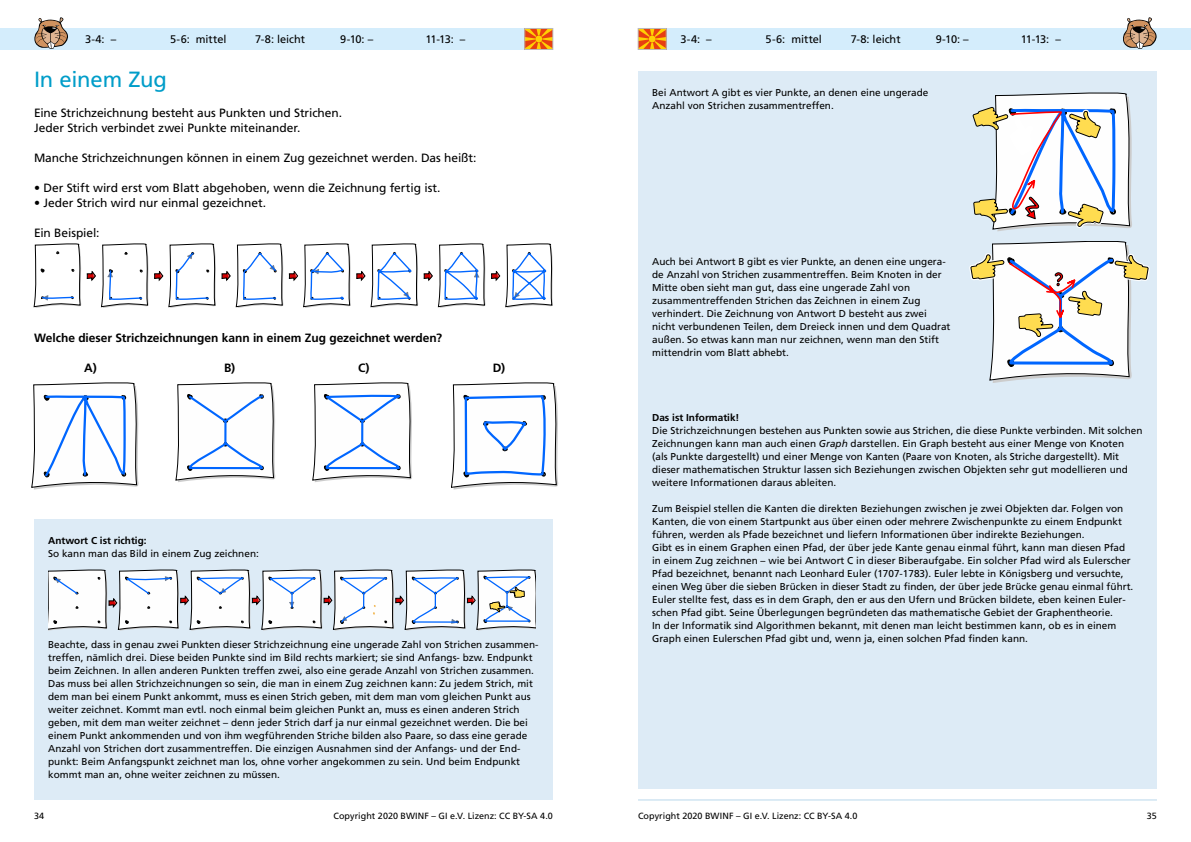
<style>
.page{position:relative;width:1191px;height:842px;background:#fff}
.page>*{position:absolute;margin:0;border:0;box-sizing:border-box;transform-origin:0 0}
.t1{font:22px "Frutiger LT Std";letter-spacing:-.01em;color:#009dc9}
.t2{font:12px/15px "Frutiger LT Std";letter-spacing:-.005em;color:#000}
.t3{font:700 12px "Frutiger LT Std";color:#000}
.t4{font:11px "Frutiger LT Std";letter-spacing:-.005em;color:#000}
.t5{font:10px/13px "Frutiger LT Std";color:#000}
.t6{font:700 10px "Frutiger LT Std";color:#000}
.t7{font:9px "Frutiger LT Std";letter-spacing:.005em;color:#000}
.s1{font-style:italic}
</style>
<div class="page">
<div style="left:34px;top:519px;width:519px;height:280px;background:#ddebf6"></div>
<div style="left:638px;top:71px;width:519px;height:717px;background:#ddebf6"></div>
<svg style="left:972px;top:92px;width:160px;height:139px"></svg>
<svg style="left:969px;top:241px;width:181px;height:142px"></svg>
<svg style="left:48px;top:570px;width:488px;height:60px"></svg>
<svg style="left:169px;top:243px;width:61px;height:65px"></svg>
<svg style="left:371px;top:243px;width:61px;height:65px"></svg>
<svg style="left:438px;top:243px;width:115px;height:65px"></svg>
<svg style="left:236px;top:243px;width:129px;height:65px"></svg>
<svg style="left:34px;top:243px;width:129px;height:65px"></svg>
<svg style="left:32px;top:383px;width:106px;height:107px"></svg>
<svg style="left:176px;top:383px;width:99px;height:99px"></svg>
<svg style="left:313px;top:383px;width:99px;height:99px"></svg>
<svg style="left:451px;top:383px;width:107px;height:107px"></svg>
<div style="left:663px;top:28px;width:528px;height:22px;background:#d4edfc"></div>
<svg style="left:1123px;top:17px;width:34px;height:32px"></svg>
<svg style="left:640px;top:30px;width:24px;height:18px"></svg>
<div style="left:638px;top:28px;width:28px;height:22px;border:1px solid #bababa"></div>
<div style="left:0;top:28px;width:527px;height:22px;background:#d4edfc"></div>
<svg style="left:526px;top:30px;width:25px;height:18px"></svg>
<div style="left:535px;top:36px;width:7px;height:6px;background:#ffd103;border-radius:50%"></div>
<div style="left:524px;top:28px;width:29px;height:22px;border:1px solid #bababa"></div>
<svg style="left:34px;top:17px;width:34px;height:32px"></svg>
<hr style="left:638px;top:799px;width:519px;height:1px;background:#b8d7eb">
<p class="t4" style="left:85px;top:33px;width:33px">3-4: –</p>
<p class="t4" style="left:170px;top:33px;width:58px">5-6: mittel</p>
<p class="t4" style="left:255px;top:33px;width:51px">7-8: leicht</p>
<p class="t4" style="left:340px;top:33px;width:34px">9-10: –</p>
<p class="t4" style="left:425px;top:33px;width:41px">11-13: –</p>
<p class="t4" style="left:680px;top:33px;width:33px">3-4: –</p>
<p class="t4" style="left:765px;top:33px;width:58px">5-6: mittel</p>
<p class="t4" style="left:850px;top:33px;width:51px">7-8: leicht</p>
<p class="t4" style="left:935px;top:33px;width:34px">9-10: –</p>
<p class="t4" style="left:1020px;top:33px;width:41px">11-13: –</p>
<h1 class="t1" style="left:34px;top:67px;width:134px">In einem Zug</h1>
<p class="t2" style="left:34px;top:105px;width:310px">Eine Strichzeichnung besteht aus Punkten und Strichen.<br>Jeder Strich verbindet zwei Punkte miteinander.</p>
<p class="t2" style="left:34px;top:150px;width:444px">Manche Strichzeichnungen können in einem Zug gezeichnet werden. Das heißt:</p>
<p class="t2" style="left:34px;top:180px;width:408px">• Der Stift wird erst vom Blatt abgehoben, wenn die Zeichnung fertig ist.</p>
<p class="t2" style="left:34px;top:195px;width:234px">• Jeder Strich wird nur einmal gezeichnet.</p>
<p class="t2" style="left:34px;top:225px;width:67px">Ein Beispiel:</p>
<p class="t3" style="left:34px;top:330px;width:409px">Welche dieser Strichzeichnungen kann in einem Zug gezeichnet werden?</p>
<p class="t3" style="left:84px;top:360px;width:14px">A)</p>
<p class="t3" style="left:224px;top:360px;width:13px">B)</p>
<p class="t3" style="left:358px;top:360px;width:13px">C)</p>
<p class="t3" style="left:493px;top:360px;width:14px">D)</p>
<p class="t6" style="left:48px;top:535px;width:100px">Antwort C ist richtig:</p>
<p class="t5" style="left:48px;top:547px;width:212px">So kann man das Bild in einem Zug zeichnen:</p>
<p class="t5" style="left:48px;top:638px;width:492px">Beachte, dass in genau zwei Punkten dieser Strichzeichnung eine ungerade Zahl von Strichen zusammen&shy;treffen, nämlich drei. Diese beiden Punkte sind im Bild rechts markiert; sie sind Anfangs- bzw. Endpunkt beim Zeichnen. In allen anderen Punkten treffen zwei, also eine gerade Anzahl von Strichen zusammen.<br>Das muss bei allen Strichzeichnungen so sein, die man in einem Zug zeichnen kann: Zu jedem Strich, mit dem man bei einem Punkt ankommt, muss es einen Strich geben, mit dem man vom gleichen Punkt aus weiter zeichnet. Kommt man evtl. noch einmal beim gleichen Punkt an, muss es einen anderen Strich geben, mit dem man weiter zeichnet – denn jeder Strich darf ja nur einmal gezeichnet werden. Die bei einem Punkt ankommenden und von ihm wegführenden Striche bilden also Paare, so dass eine gerade Anzahl von Strichen dort zusammentreffen. Die einzigen Ausnahmen sind der Anfangs- und der End&shy;punkt: Beim Anfangspunkt zeichnet man los, ohne vorher angekommen zu sein. Und beim Endpunkt kommt man an, ohne weiter zeichnen zu müssen.</p>
<p class="t5" style="left:652px;top:86px;width:278px">Bei Antwort A gibt es vier Punkte, an denen eine ungerade<br>Anzahl von Strichen zusammentreffen.</p>
<p class="t5" style="left:652px;top:255px;width:300px">Auch bei Antwort B gibt es vier Punkte, an denen eine ungera&shy;de Anzahl von Strichen zusammentreffen. Beim Knoten in der Mitte oben sieht man gut, dass eine ungerade Zahl von zusammentreffenden Strichen das Zeichnen in einem Zug verhindert. Die Zeichnung von Antwort D besteht aus zwei nicht verbundenen Teilen, dem Dreieck innen und dem Quadrat außen. So etwas kann man nur zeichnen, wenn man den Stift mittendrin vom Blatt abhebt.</p>
<p class="t6" style="left:652px;top:412px;width:89px">Das ist Informatik!</p>
<p class="t5" style="left:652px;top:424px;width:492px">Die Strichzeichnungen bestehen aus Punkten sowie aus Strichen, die diese Punkte verbinden. Mit solchen Zeichnungen kann man auch einen <span class="s1">Graph</span> darstellen. Ein Graph besteht aus einer Menge von Knoten<br>(als Punkte dargestellt) und einer Menge von Kanten (Paare von Knoten, als Striche dargestellt). Mit dieser mathematischen Struktur lassen sich Beziehungen zwischen Objekten sehr gut modellieren und weitere Informationen daraus ableiten.</p>
<p class="t5" style="left:652px;top:502px;width:482px">Zum Beispiel stellen die Kanten die direkten Beziehungen zwischen je zwei Objekten dar. Folgen von Kanten, die von einem Startpunkt aus über einen oder mehrere Zwischenpunkte zu einem Endpunkt führen, werden als Pfade bezeichnet und liefern Informationen über indirekte Beziehungen.<br>Gibt es in einem Graphen einen Pfad, der über jede Kante genau einmal führt, kann man diesen Pfad in einem Zug zeichnen – wie bei Antwort C in dieser Biberaufgabe. Ein solcher Pfad wird als Eulerscher Pfad bezeichnet, benannt nach Leonhard Euler (1707-1783). Euler lebte in Königsberg und versuchte, einen Weg über die sieben Brücken in dieser Stadt zu finden, der über jede Brücke genau einmal führt.<br>Euler stellte fest, dass es in dem Graph, den er aus den Ufern und Brücken bildete, eben keinen Euler&shy;schen Pfad gibt. Seine Überlegungen begründeten das mathematische Gebiet der Graphentheorie.<br>In der Informatik sind Algorithmen bekannt, mit denen man leicht bestimmen kann, ob es in einem Graph einen Eulerschen Pfad gibt und, wenn ja, einen solchen Pfad finden kann.</p>
<p class="t7" style="left:34px;top:810px;width:12px">34</p>
<p class="t7" style="left:333px;top:810px;width:221px">Copyright 2020 BWINF – GI e.V. Lizenz: CC BY-SA 4.0</p>
<p class="t7" style="left:638px;top:810px;width:221px">Copyright 2020 BWINF – GI e.V. Lizenz: CC BY-SA 4.0</p>
<p class="t7" style="left:1147px;top:810px;width:12px">35</p>
</div>
